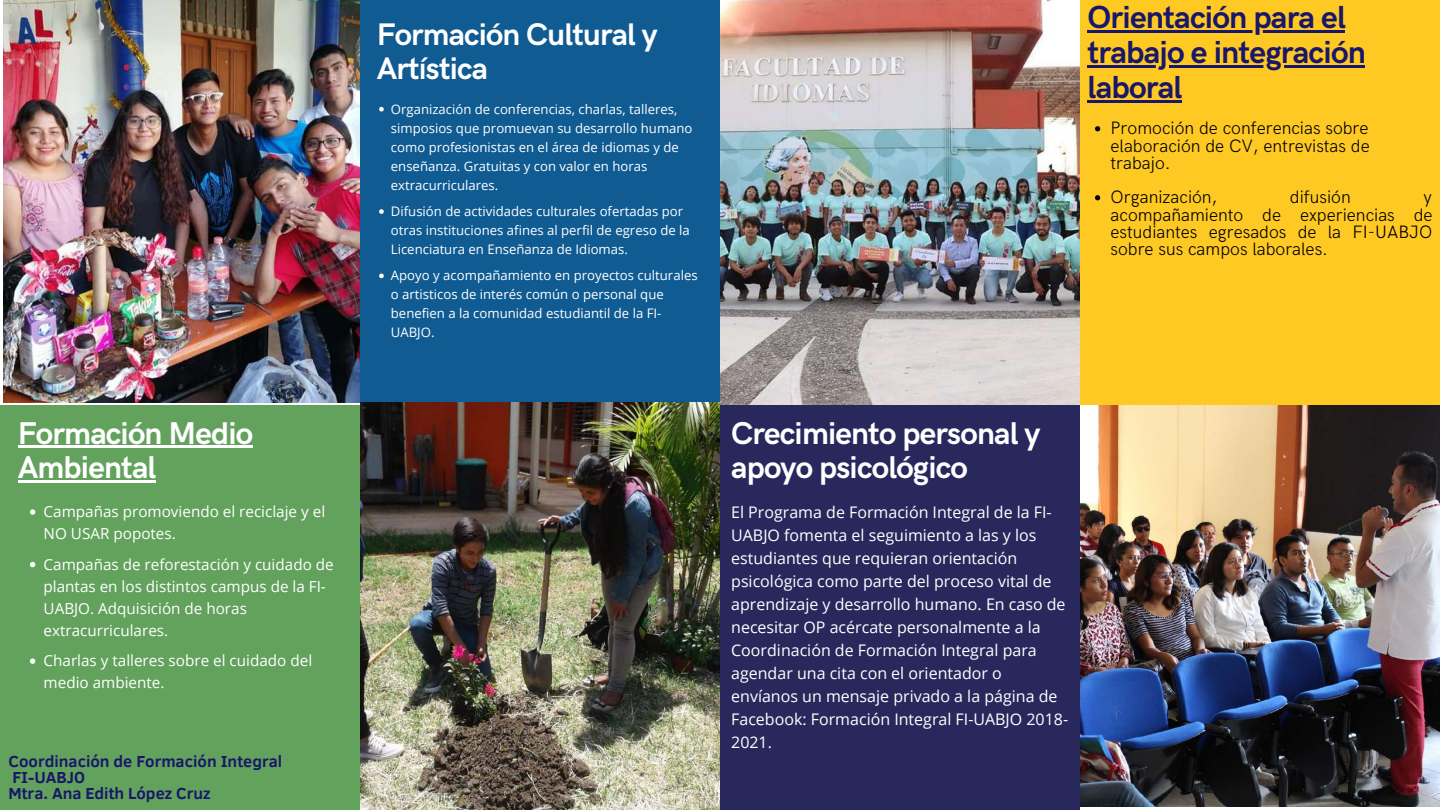
<style>
.page{position:relative;width:1440px;height:810px;background:#fff}
.page>*{position:absolute;margin:0;border:0;box-sizing:border-box;transform-origin:0 0}
.t1{font:700 32px/35.3px "HK Grotesk";letter-spacing:-.025em;color:#191769}
.t2{font:700 31.6px/34.7px "HK Grotesk";letter-spacing:-.025em;color:#fff}
.t3{font:700 31.3px/34.4px "HK Grotesk";letter-spacing:-.025em;color:#fff}
.t4{font:300 18px/17.2px "HK Grotesk";color:#000;text-align:justify}
.t5{font:700 16.3px/15.8px "Clear Sans";color:#191769}
.t6{font:16px/23px "Open Sans";color:#fff}
.t7{font:15.3px/22.1px "Open Sans";color:#fff}
.t8{font:13.2px/19px "Open Sans";color:#fff}
</style>
<div class="page">
<div style="left:360px;top:0;width:360px;height:405px;background:#0f5b92"></div>
<div style="left:0;top:405px;width:360px;height:405px;background:#62a25d"></div>
<div style="left:1080px;top:0;width:360px;height:405px;background:#ffc924"></div>
<div style="left:720px;top:405px;width:360px;height:405px;background:#29285d"></div>
<img style="left:360px;top:403px;width:360px;height:407px">
<img style="left:720px;top:0;width:360px;height:405px">
<img style="left:1080px;top:405px;width:360px;height:401px">
<img style="left:4px;top:0;width:356px;height:403px">
<svg style="left:379px;top:107px;width:5px;height:5px"></svg>
<svg style="left:379px;top:209px;width:5px;height:5px"></svg>
<svg style="left:379px;top:274px;width:5px;height:4px"></svg>
<hr style="left:18px;top:445px;width:234px;height:3px;background:#fff">
<hr style="left:18px;top:480px;width:138px;height:3px;background:#fff">
<svg style="left:30px;top:509px;width:5px;height:6px"></svg>
<svg style="left:30px;top:562px;width:5px;height:5px"></svg>
<svg style="left:30px;top:658px;width:5px;height:6px"></svg>
<hr style="left:1088px;top:30px;width:257px;height:3px;background:#191769">
<hr style="left:1088px;top:65px;width:277px;height:3px;background:#191769">
<hr style="left:1088px;top:100px;width:94px;height:3px;background:#191769">
<svg style="left:1095px;top:126px;width:5px;height:5px"></svg>
<svg style="left:1095px;top:195px;width:5px;height:5px"></svg>
<h2 class="t2" style="left:18px;top:417px;width:237px">Formación Medio<br>Ambiental</h2>
<p class="t7" style="left:44px;top:500px;width:283px">Campañas promoviendo el reciclaje y el<br>NO USAR popotes.</p>
<p class="t7" style="left:44px;top:553px;width:292px">Campañas de reforestación y cuidado de plantas en los distintos campus de la FI-<br>UABJO. Adquisición de horas extracurriculares.</p>
<p class="t7" style="left:44px;top:649px;width:270px">Charlas y talleres sobre el cuidado del medio ambiente.</p>
<p class="t5" style="left:8px;top:753px;width:275px">Coordinación de Formación Integral<br>FI-UABJO<br>Mtra. Ana Edith López Cruz</p>
<h3 class="t3" style="left:377px;top:18px;width:283px">Formación Cultural y<br>Artística</h3>
<p class="t8" style="left:391px;top:99px;width:303px">Organización de conferencias, charlas, talleres, simposios que promuevan su desarrollo humano como profesionistas en el área de idiomas y de enseñanza. Gratuitas y con valor en horas extracurriculares.</p>
<p class="t8" style="left:391px;top:201px;width:300px">Difusión de actividades culturales ofertadas por otras instituciones afines al perfil de egreso de la<br>Licenciatura en Enseñanza de Idiomas.</p>
<p class="t8" style="left:391px;top:266px;width:308px">Apoyo y acompañamiento en proyectos culturales o artisticos de interés común o personal que benefien a la comunidad estudiantil de la FI-UABJO.</p>
<h1 class="t1" style="left:1088px;top:1px;width:280px">Orientación para el trabajo e integración laboral</h1>
<h3 class="t4" style="left:1111px;top:120px;width:261px">Promoción de conferencias sobre elaboración de CV, entrevistas de trabajo.</h3>
<h3 class="t4" style="left:1111px;top:189px;width:108px">Organización,</h3>
<h3 class="t4" style="left:1290px;top:189px;width:62px">difusión</h3>
<h3 class="t4" style="left:1111px;top:189px;width:324px;text-indent:313px">y acompañamiento de experiencias de estudiantes egresados de la FI-UABJO sobre sus campos laborales.</h3>
<h2 class="t2" style="left:731px;top:417px;width:311px">Crecimiento personal y apoyo psicológico</h2>
<p class="t6" style="left:731px;top:501px;width:338px">El Programa de Formación Integral de la FI-UABJO fomenta el seguimiento a las y los estudiantes que requieran orientación psicológica como parte del proceso vital de aprendizaje y desarrollo humano. En caso de necesitar OP acércate personalmente a la Coordinación de Formación Integral para agendar una cita con el orientador o envíanos un mensaje privado a la página de Facebook: Formación Integral FI-UABJO 2018- 2021.</p>
</div>
